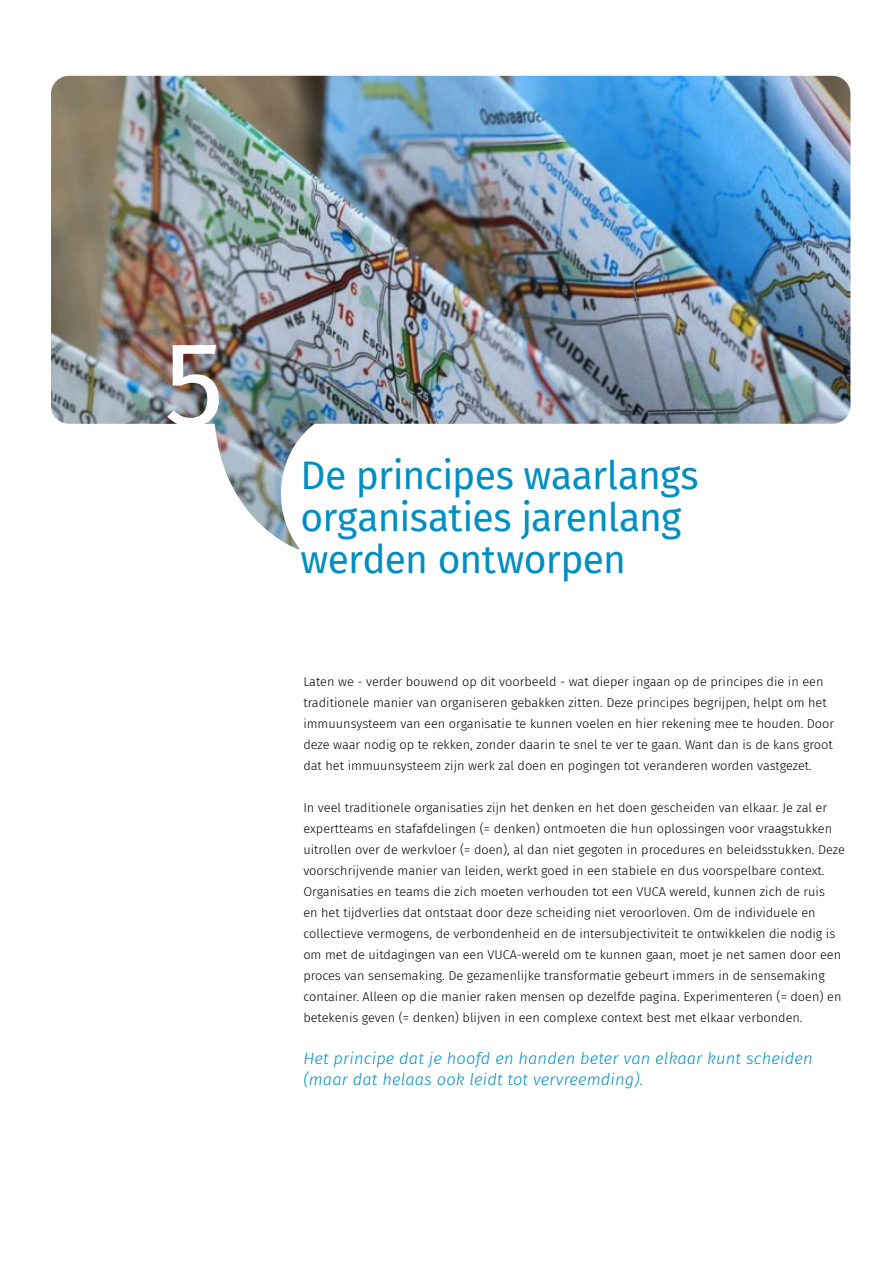
<style>
.page{position:relative;width:893px;height:1263px;background:#fff}
.page>*{position:absolute;margin:0;border:0;box-sizing:border-box;transform-origin:0 0}
.t1{font:120px "Fira Sans";color:#fff}
.t2{font:39px/42px "Fira Sans";letter-spacing:-.02em;color:#008fc3}
.t3{font:italic 300 16.5px/21px "Fira Sans";letter-spacing:.01em;color:#008fc3}
.t4{font:300 12.75px/21px "Fira Sans";color:#000}
</style>
<div class="page">
<img style="left:51px;top:76px;width:799px;height:473px">
<h1 class="t1" style="left:164px;top:293px;width:62px">5</h1>
<h2 class="t2" style="left:300px;top:454px;width:400px">De principes waarlangs organisaties jarenlang werden ontworpen</h2>
<p class="t4" style="left:303px;top:671px;width:532px">Laten we - verder bouwend op dit voorbeeld - wat dieper ingaan op de principes die in een traditionele manier van organiseren gebakken zitten. Deze principes begrijpen, helpt om het immuunsysteem van een organisatie te kunnen voelen en hier rekening mee te houden. Door deze waar nodig op te rekken, zonder daarin te snel te ver te gaan. Want dan is de kans groot dat het immuunsysteem zijn werk zal doen en pogingen tot veranderen worden vastgezet.</p>
<p class="t4" style="left:303px;top:797px;width:543px">In veel traditionele organisaties zijn het denken en het doen gescheiden van elkaar. Je zal er expertteams en stafafdelingen (= denken) ontmoeten die hun oplossingen voor vraagstukken uitrollen over de werkvloer (= doen), al dan niet gegoten in procedures en beleidsstukken. Deze voorschrijvende manier van leiden, werkt goed in een stabiele en dus voorspelbare context.<br>Organisaties en teams die zich moeten verhouden tot een VUCA wereld, kunnen zich de ruis<br>en het tijdverlies dat ontstaat door deze scheiding niet veroorloven. Om de individuele en collectieve vermogens, de verbondenheid en de intersubjectiviteit te ontwikkelen die nodig is om met de uitdagingen van een VUCA-wereld om te kunnen gaan, moet je net samen door een proces van sensemaking. De gezamenlijke transformatie gebeurt immers in de sensemaking container. Alleen op die manier raken mensen op dezelfde pagina. Experimenteren (= doen) en betekenis geven (= denken) blijven in een complexe context best met elkaar verbonden.</p>
<p class="t3" style="left:303px;top:1047px;width:511px">Het principe dat je hoofd en handen beter van elkaar kunt scheiden (maar dat helaas ook leidt tot vervreemding).</p>
</div>
